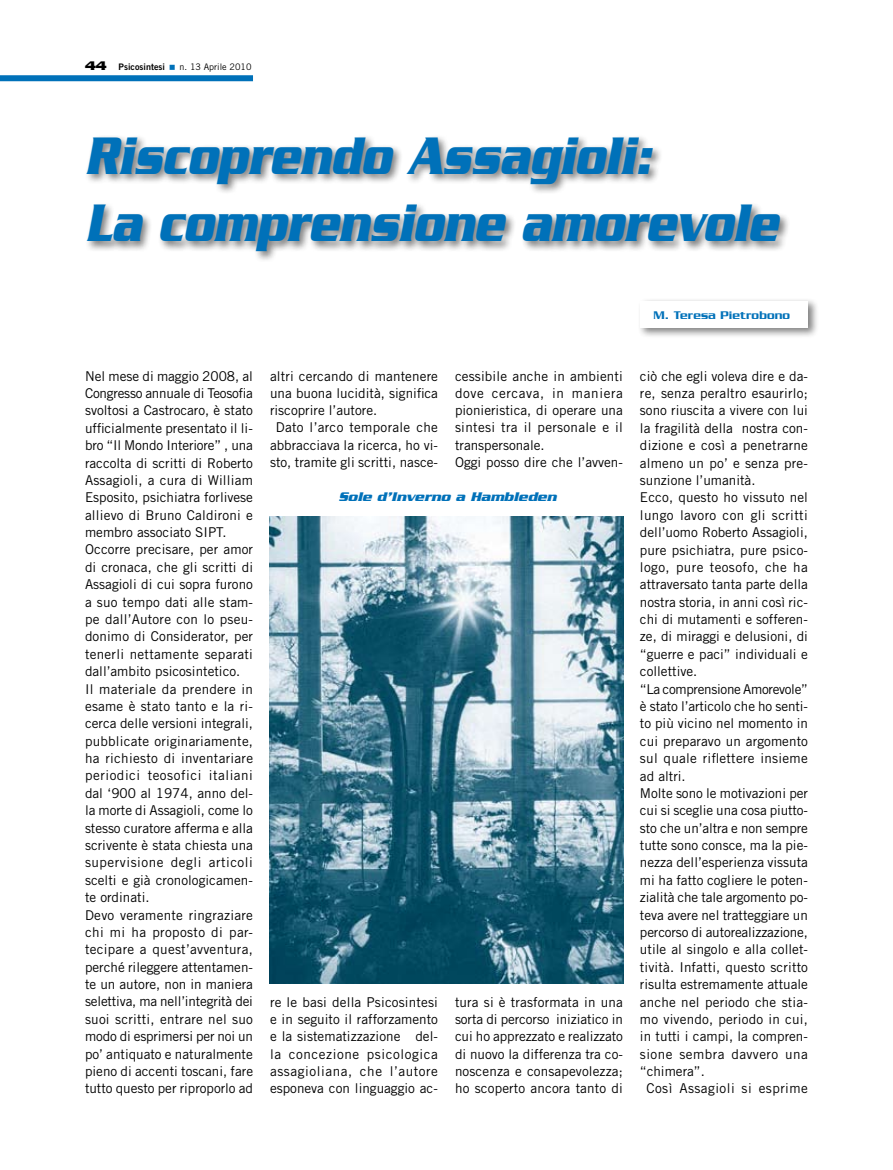
<style>
.page{position:relative;width:893px;height:1170px;background:#fff}
.page>*{position:absolute;margin:0;border:0;box-sizing:border-box;transform-origin:0 0}
.t1{font:italic 700 57px/67.5px "Serpentine";color:#0071b9;scale:.75 1}
.t2{font:13.5px/17.4px "Trade Gothic";color:#000}
.t3{font:13.5px "Trade Gothic";letter-spacing:.025em;color:#000}
.t4{font:13.5px "Trade Gothic";letter-spacing:.035em;color:#000}
.t5{font:13.5px "Trade Gothic";letter-spacing:-.025em;color:#000}
.t6{font:13.5px "Trade Gothic";letter-spacing:.02em;color:#000}
.t7{font:italic 700 13.5px "Serpentine";color:#0071b9}
.t8{font:13.5px "Trade Gothic";letter-spacing:.03em;color:#000}
.t9{font:500 12px "Serpentine";letter-spacing:.01em;color:#0071b9}
.t10{font:9px "Trade Gothic Bold Two";color:#000}
.t11{font:9px "Trade Gothic";color:#000}
.s1{font-family:"Serpentine";font-weight:700;font-size:13.5px}
</style>
<div class="page">
<div style="left:0;top:75px;width:253px;height:6px;background:#0071b9"></div>
<div style="left:83px;top:133px;width:707px;height:129px;background:#000;opacity:.5"></div>
<div style="left:637px;top:297px;width:182px;height:42px;background:#000;opacity:.5"></div>
<div style="left:640px;top:300px;width:168px;height:27px;background:#fff"></div>
<img style="left:270px;top:516px;width:353px;height:467px">
<p class="t10" style="left:85px;top:61px;width:82px"><span class="s1">44</span> Psicosintesi</p>
<p class="t11" style="left:180px;top:61px;width:73px">n. 13 Aprile 2010</p>
<h1 class="t1" style="left:85px;top:121px;width:925px">Riscoprendo Assagioli:<br>La comprensione amorevole</h1>
<p class="t9" style="left:653px;top:308px;width:138px">M. Teresa Pietrobono</p>
<p class="t2" style="left:85px;top:367px;width:170px">Nel mese di maggio 2008, al<br>Congresso annuale di Teosofia svoltosi a Castrocaro, è stato ufficialmente presentato il li&shy;bro “Il Mondo Interiore” , una raccolta di scritti di Roberto<br>Assagioli, a cura di William<br>Esposito, psichiatra forlivese allievo di Bruno Caldironi e membro associato SIPT.<br>Occorre precisare, per amor di cronaca, che gli scritti di<br>Assagioli di cui sopra furono a suo tempo dati alle stam&shy;pe dall’Autore con lo pseu&shy;donimo di Considerator, per tenerli nettamente separati dall’ambito psicosintetico.<br>Il materiale da prendere in esame è stato tanto e la ri&shy;cerca delle versioni integrali, pubblicate originariamente, ha richiesto di inventariare periodici teosofici italiani dal ‘900 al 1974, anno del&shy;la morte di Assagioli, come lo stesso curatore afferma e alla scrivente è stata chiesta una supervisione degli articoli scelti e già cronologicamen&shy;te ordinati.<br>Devo veramente ringraziare chi mi ha proposto di par&shy;tecipare a quest’avventura, perché rileggere attentamen&shy;te un autore, non in maniera selettiva, ma nell’integrità dei suoi scritti, entrare nel suo modo di esprimersi per noi un po’ antiquato e naturalmente pieno di accenti toscani, fare tutto questo per riproporlo ad</p>
<p class="t2" style="left:270px;top:367px;width:169px">altri cercando di mantenere</p>
<p class="t2" style="left:455px;top:367px;width:170px">cessibile anche in ambienti dove cercava, in maniera pionieristica, di operare una sintesi tra il personale e il transpersonale.<br>Oggi posso dire che l’avven-</p>
<p class="t2" style="left:270px;top:384px;width:169px">una buona lucidità, significa</p>
<p class="t2" style="left:270px;top:401px;width:109px">riscoprire l’autore.</p>
<p class="t3" style="left:276px;top:419px;width:164px">Dato l’arco temporale che</p>
<p class="t2" style="left:270px;top:436px;width:169px">abbracciava la ricerca, ho vi-</p>
<p class="t2" style="left:270px;top:453px;width:169px">sto, tramite gli scritti, nasce-</p>
<p class="t7" style="left:338px;top:489px;width:220px">Sole d’Inverno a Hambleden</p>
<p class="t2" style="left:270px;top:993px;width:169px;text-align:justify">re le basi della Psicosintesi e in seguito il rafforzamento e la sistematizzazione del&shy;la concezione psicologica assagioliana, che l’autore esponeva con linguaggio ac-</p>
<p class="t2" style="left:455px;top:993px;width:170px;text-align:justify">tura si è trasformata in una sorta di percorso iniziatico in cui ho apprezzato e realizzato di nuovo la differenza tra co&shy;noscenza e consapevolezza; ho scoperto ancora tanto di</p>
<p class="t2" style="left:640px;top:367px;width:169px">ciò che egli voleva dire e da-</p>
<p class="t2" style="left:640px;top:384px;width:169px">re, senza peraltro esaurirlo;</p>
<p class="t2" style="left:640px;top:402px;width:169px">sono riuscita a vivere con lui</p>
<p class="t2" style="left:640px;top:419px;width:169px">la fragilità della nostra con-</p>
<p class="t2" style="left:640px;top:436px;width:169px">dizione e così a penetrarne</p>
<p class="t2" style="left:640px;top:454px;width:169px">almeno un po’ e senza pre-</p>
<p class="t2" style="left:640px;top:471px;width:117px">sunzione l’umanità.</p>
<p class="t2" style="left:640px;top:488px;width:169px">Ecco, questo ho vissuto nel</p>
<p class="t3" style="left:640px;top:506px;width:169px">lungo lavoro con gli scritti</p>
<p class="t2" style="left:640px;top:523px;width:169px">dell’uomo Roberto Assagioli,</p>
<p class="t2" style="left:640px;top:541px;width:170px">pure psichiatra, pure psico-</p>
<p class="t8" style="left:640px;top:559px;width:169px">logo, pure teosofo, che ha</p>
<p class="t2" style="left:640px;top:575px;width:169px">attraversato tanta parte della</p>
<p class="t2" style="left:640px;top:593px;width:169px">nostra storia, in anni così ric-</p>
<p class="t2" style="left:640px;top:610px;width:169px">chi di mutamenti e sofferen-</p>
<p class="t2" style="left:640px;top:627px;width:169px">ze, di miraggi e delusioni, di</p>
<p class="t2" style="left:640px;top:645px;width:169px">“guerre e paci” individuali e</p>
<p class="t2" style="left:640px;top:662px;width:59px">collettive.</p>
<p class="t5" style="left:640px;top:680px;width:169px">“La comprensione Amorevole”</p>
<p class="t2" style="left:640px;top:697px;width:170px">è stato l’articolo che ho senti-</p>
<p class="t2" style="left:640px;top:714px;width:169px">to più vicino nel momento in</p>
<p class="t2" style="left:640px;top:732px;width:170px">cui preparavo un argomento</p>
<p class="t6" style="left:640px;top:750px;width:169px">sul quale riflettere insieme</p>
<p class="t2" style="left:640px;top:766px;width:47px">ad altri.</p>
<p class="t2" style="left:640px;top:784px;width:170px">Molte sono le motivazioni per</p>
<p class="t2" style="left:640px;top:801px;width:170px">cui si sceglie una cosa piutto-</p>
<p class="t2" style="left:640px;top:819px;width:169px">sto che un’altra e non sempre</p>
<p class="t2" style="left:640px;top:836px;width:169px">tutte sono consce, ma la pie-</p>
<p class="t2" style="left:640px;top:853px;width:169px">nezza dell’esperienza vissuta</p>
<p class="t2" style="left:640px;top:871px;width:169px">mi ha fatto cogliere le poten-</p>
<p class="t2" style="left:640px;top:888px;width:169px">zialità che tale argomento po-</p>
<p class="t2" style="left:640px;top:905px;width:169px">teva avere nel tratteggiare un</p>
<p class="t2" style="left:640px;top:923px;width:170px">percorso di autorealizzazione,</p>
<p class="t2" style="left:640px;top:940px;width:170px">utile al singolo e alla collet-</p>
<p class="t2" style="left:640px;top:958px;width:170px">tività. Infatti, questo scritto</p>
<p class="t2" style="left:640px;top:975px;width:169px">risulta estremamente attuale</p>
<p class="t2" style="left:640px;top:992px;width:169px">anche nel periodo che stia-</p>
<p class="t2" style="left:640px;top:1010px;width:169px">mo vivendo, periodo in cui,</p>
<p class="t2" style="left:640px;top:1027px;width:169px">in tutti i campi, la compren-</p>
<p class="t4" style="left:640px;top:1045px;width:169px">sione sembra davvero una</p>
<p class="t2" style="left:640px;top:1062px;width:66px">“chimera”.</p>
<p class="t4" style="left:646px;top:1080px;width:163px">Così Assagioli si esprime</p>
</div>
